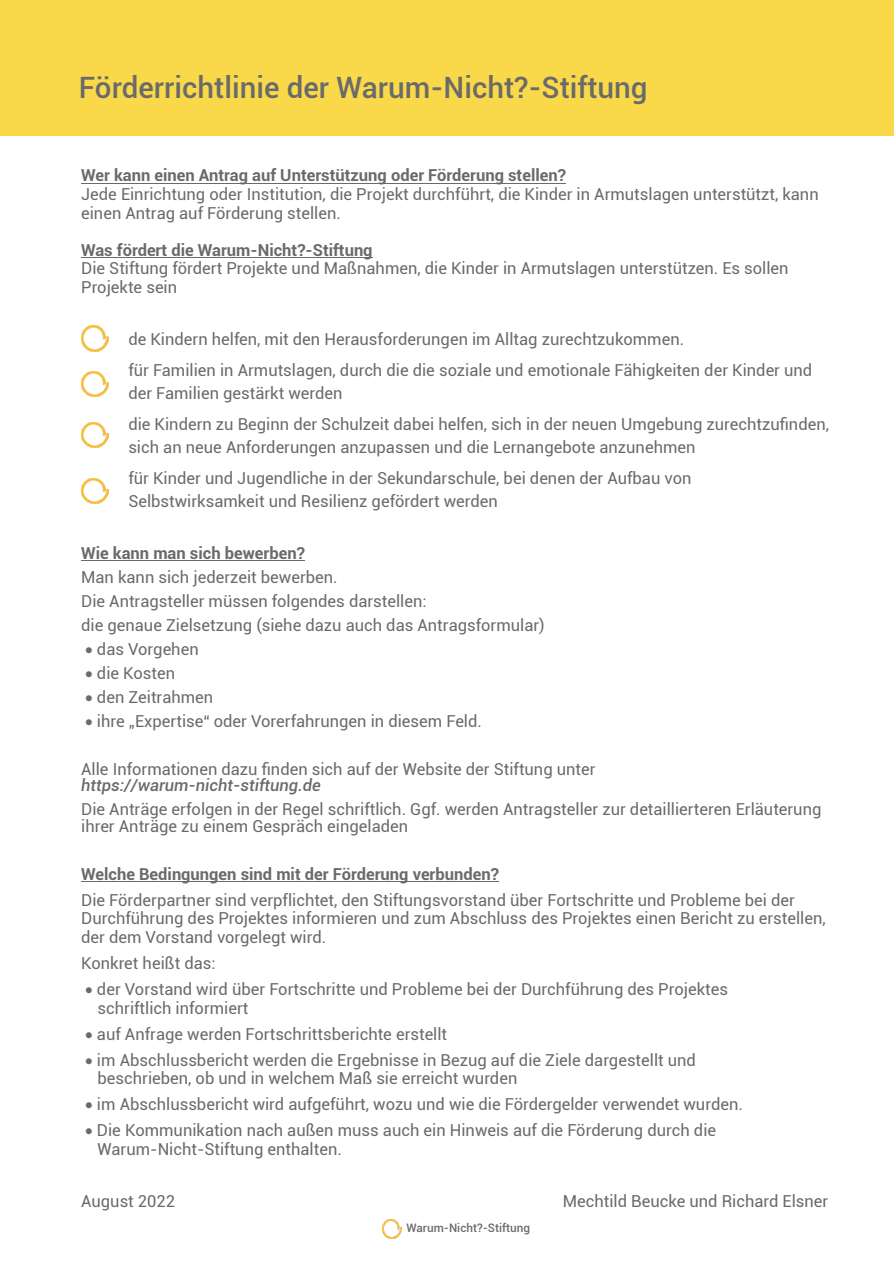
<style>
.page{position:relative;width:894px;height:1263px;background:#fff}
.page>*{position:absolute;margin:0;border:0;box-sizing:border-box;transform-origin:0 0}
.t1{font:500 29.4px "Roboto";color:#6a6a6a}
.t2{font:16.5px/26.1px "Roboto";color:#6a6a6a}
.t3{font:700 16.5px "Roboto";color:#6a6a6a}
.t4{font:italic 500 16.5px "Roboto";color:#6a6a6a}
.t5{font:500 11.7px "Roboto";color:#6a6a6a}
</style>
<div class="page">
<div style="left:0;top:0;width:893px;height:135px;background:#f9d949"></div>
<img style="left:382px;top:1220px;width:19px;height:18px">
<hr style="left:81px;top:183px;width:484px;height:1px;background:#6a6a6a">
<hr style="left:81px;top:257px;width:291px;height:1px;background:#6a6a6a">
<hr style="left:81px;top:560px;width:224px;height:1px;background:#6a6a6a">
<hr style="left:81px;top:881px;width:417px;height:1px;background:#6a6a6a">
<img style="left:81px;top:326px;width:27px;height:25px">
<img style="left:81px;top:371px;width:27px;height:25px">
<img style="left:81px;top:423px;width:27px;height:25px">
<img style="left:81px;top:478px;width:27px;height:26px">
<h1 class="t1" style="left:79px;top:76px;width:570px">Förderrichtlinie der Warum-Nicht?-Stiftung</h1>
<p class="t3" style="left:81px;top:169px;width:486px">Wer kann einen Antrag auf Unterstützung oder Förderung stellen?</p>
<p class="t2" style="left:81px;top:187px;width:738px;line-height:18.6px">Jede Einrichtung oder Institution, die Projekt durchführt, die Kinder in Armutslagen unterstützt, kann einen Antrag auf Förderung stellen.</p>
<p class="t3" style="left:81px;top:243px;width:293px">Was fördert die Warum-Nicht?-Stiftung</p>
<p class="t2" style="left:81px;top:261px;width:708px;line-height:18.6px">Die Stiftung fördert Projekte und Maßnahmen, die Kinder in Armutslagen unterstützen. Es sollen<br>Projekte sein</p>
<p class="t2" style="left:128px;top:325px;width:685px;line-height:30.8px">de Kindern helfen, mit den Herausforderungen im Alltag zurechtzukommen.<br>für Familien in Armutslagen, durch die die soziale und emotionale Fähigkeiten der Kinder und</p>
<p class="t2" style="left:128px;top:379px;width:702px;line-height:30.8px">der Familien gestärkt werden<br>die Kindern zu Beginn der Schulzeit dabei helfen, sich in der neuen Umgebung zurechtzufinden,</p>
<p class="t2" style="left:128px;top:433px;width:568px;line-height:30.8px">sich an neue Anforderungen anzupassen und die Lernangebote anzunehmen für Kinder und Jugendliche in der Sekundarschule, bei denen der Aufbau von</p>
<p class="t2" style="left:128px;top:490px;width:371px">Selbstwirksamkeit und Resilienz gefördert werden</p>
<p class="t3" style="left:81px;top:546px;width:225px">Wie kann man sich bewerben?</p>
<p class="t2" style="left:81px;top:565px;width:258px">Man kann sich jederzeit bewerben.</p>
<p class="t2" style="left:81px;top:589px;width:347px">Die Antragsteller müssen folgendes darstellen:</p>
<p class="t2" style="left:81px;top:613px;width:465px">die genaue Zielsetzung (siehe dazu auch das Antragsformular)</p>
<p class="t2" style="left:97px;top:637px;width:103px">das Vorgehen</p>
<p class="t2" style="left:97px;top:661px;width:80px">die Kosten</p>
<p class="t2" style="left:97px;top:685px;width:118px">den Zeitrahmen</p>
<p class="t2" style="left:97px;top:709px;width:386px">ihre „Expertise“ oder Vorerfahrungen in diesem Feld.</p>
<p class="t2" style="left:81px;top:757px;width:515px">Alle Informationen dazu finden sich auf der Website der Stiftung unter</p>
<p class="t4" style="left:81px;top:779px;width:241px">https://warum-nicht-stiftung.de</p>
<p class="t2" style="left:81px;top:803px;width:741px;line-height:16.5px">Die Anträge erfolgen in der Regel schriftlich. Ggf. werden Antragsteller zur detaillierteren Erläuterung ihrer Anträge zu einem Gespräch eingeladen</p>
<p class="t3" style="left:81px;top:867px;width:419px">Welche Bedingungen sind mit der Förderung verbunden?</p>
<p class="t2" style="left:81px;top:892px;width:745px;line-height:18.6px">Die Förderpartner sind verpflichtet, den Stiftungsvorstand über Fortschritte und Probleme bei der<br>Durchführung des Projektes informieren und zum Abschluss des Projektes einen Bericht zu erstellen, der dem Vorstand vorgelegt wird.</p>
<p class="t2" style="left:97px;top:952px;width:632px;text-indent:-16px">Konkret heißt das:<br>der Vorstand wird über Fortschritte und Probleme bei der Durchführung des Projektes</p>
<p class="t2" style="left:97px;top:996px;width:600px">schriftlich informiert<br>auf Anfrage werden Fortschrittsberichte erstellt<br>im Abschlussbericht werden die Ergebnisse in Bezug auf die Ziele dargestellt und</p>
<p class="t2" style="left:97px;top:1067px;width:647px">beschrieben, ob und in welchem Maß sie erreicht wurden<br>im Abschlussbericht wird aufgeführt, wozu und wie die Fördergelder verwendet wurden.<br>Die Kommunikation nach außen muss auch ein Hinweis auf die Förderung durch die</p>
<p class="t2" style="left:98px;top:1138px;width:246px">Warum-Nicht-Stiftung enthalten.</p>
<p class="t2" style="left:81px;top:1190px;width:95px">August 2022</p>
<p class="t2" style="left:562px;top:1190px;width:267px">Mechtild Beucke und Richard Elsner</p>
<p class="t5" style="left:406px;top:1223px;width:125px">Warum-Nicht?-Stiftung</p>
</div>
